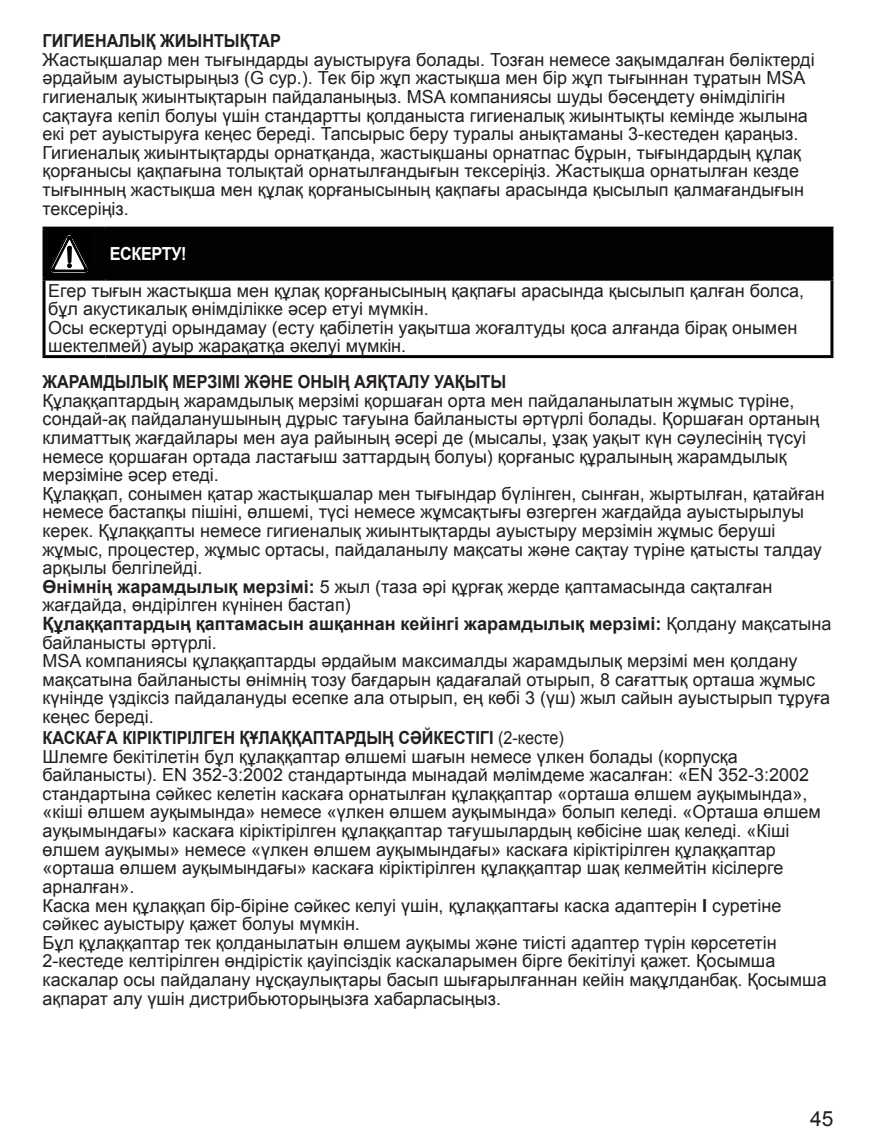
<style>
.page{position:relative;width:876px;height:1140px;background:#fff}
.page>*{position:absolute;margin:0;border:0;box-sizing:border-box;transform-origin:0 0}
.t1{font:21px "Arial";color:#231f20}
.Text_normal{font:18px/18.6px "Arial";color:#231f20}
.Text_normal-2{font:700 18px/18.6px "Arial";color:#231f20}
.Headline_6pt_bold{font:700 18px "Arial";color:#231f20;scale:.9 1}
.Text_normal-3{font:700 18px "Arial";color:#231f20;scale:.9 1}
.Headline_6pt_bold_BI{font:700 18px "Arial";color:#231f20;scale:.9 1}
.Headline_6pt_bold_BI-2{font:700 18px "Arial";letter-spacing:-.02em;color:#fff;scale:.9 1}
.s1{font-weight:700}
.s2{font-weight:400}
</style>
<div class="page">
<div style="left:46px;top:230px;width:784px;height:48px;background:#030101"></div>
<hr style="left:43px;top:227px;width:62px;height:3px;background:#030101">
<hr style="left:43px;top:230px;width:3px;height:48px;background:#030101">
<hr style="left:105px;top:227px;width:728px;height:3px;background:#030101">
<hr style="left:104px;top:230px;width:3px;height:48px;background:#030101">
<hr style="left:830px;top:230px;width:3px;height:48px;background:#030101">
<hr style="left:43px;top:281px;width:3px;height:74px;background:#030101">
<hr style="left:830px;top:281px;width:3px;height:74px;background:#030101">
<hr style="left:43px;top:355px;width:62px;height:3px;background:#030101">
<hr style="left:105px;top:355px;width:728px;height:3px;background:#030101">
<hr style="left:43px;top:278px;width:62px;height:3px;background:#030101">
<hr style="left:105px;top:278px;width:728px;height:3px;background:#030101">
<svg style="left:48px;top:233px;width:43px;height:42px"></svg>
<hr style="left:52px;top:273px;width:33px;height:1px;background:#000">
<p class="Headline_6pt_bold_BI" style="left:43px;top:29px;width:267px">ГИГИЕНАЛЫҚ ЖИЫНТЫҚТАР</p>
<p class="Text_normal" style="left:43px;top:50px;width:774px">Жастықшалар мен тығындарды ауыстыруға болады. Тозған немесе зақымдалған бөліктерді әрдайым ауыстырыңыз (G сур.). Тек бір жұп жастықша мен бір жұп тығыннан тұратын MSA гигиеналық жиынтықтарын пайдаланыңыз. MSA компаниясы шуды бәсеңдету өнімділігін сақтауға кепіл болуы үшін стандартты қолданыста гигиеналық жиынтықты кемінде жылына екі рет ауыстыруға кеңес береді. Тапсырыс беру туралы анықтаманы 3-кестеден қараңыз.</p>
<p class="Text_normal" style="left:43px;top:143px;width:763px">Гигиеналық жиынтықтарды орнатқанда, жастықшаны орнатпас бұрын, тығындардың құлақ қорғанысы қақпағына толықтай орнатылғандығын тексеріңіз. Жастықша орнатылған кезде тығынның жастықша мен құлақ қорғанысының қақпағы арасында қысылып қалмағандығын тексеріңіз.</p>
<p class="Headline_6pt_bold_BI-2" style="left:110px;top:242px;width:87px">ЕСКЕРТУ!</p>
<p class="Text_normal" style="left:48px;top:281px;width:757px">Егер тығын жастықша мен құлақ қорғанысының қақпағы арасында қысылып қалған болса, бұл акустикалық өнімділікке әсер етуі мүмкін.</p>
<p class="Text_normal" style="left:48px;top:318px;width:750px">Осы ескертуді орындамау (есту қабілетін уақытша жоғалтуды қоса алғанда бірақ онымен шектелмей) ауыр жарақатқа әкелуі мүмкін.</p>
<p class="Text_normal-3" style="left:43px;top:370px;width:517px">ЖАРАМДЫЛЫҚ МЕРЗІМІ ЖӘНЕ ОНЫҢ АЯҚТАЛУ УАҚЫТЫ</p>
<p class="Text_normal" style="left:43px;top:391px;width:778px">Құлаққаптардың жарамдылық мерзімі қоршаған орта мен пайдаланылатын жұмыс түріне, сондай-ақ пайдаланушының дұрыс тағуына байланысты әртүрлі болады. Қоршаған ортаның климаттық жағдайлары мен ауа райының әсері де (мысалы, ұзақ уақыт күн сәулесінің түсуі немесе қоршаған ортада ластағыш заттардың болуы) қорғаныс құралының жарамдылық мерзіміне әсер етеді.</p>
<p class="Text_normal" style="left:43px;top:484px;width:784px">Құлаққап, сонымен қатар жастықшалар мен тығындар бүлінген, сынған, жыртылған, қатайған немесе бастапқы пішіні, өлшемі, түсі немесе жұмсақтығы өзгерген жағдайда ауыстырылуы керек. Құлаққапты немесе гигиеналық жиынтықтарды ауыстыру мерзімін жұмыс беруші жұмыс, процестер, жұмыс ортасы, пайдаланылу мақсаты және сақтау түріне қатысты талдау арқылы белгілейді.</p>
<p class="Text_normal" style="left:43px;top:577px;width:731px"><span class="s1">Өнімнің жарамдылық мерзімі:</span> 5 жыл (таза әрі құрғақ жерде қаптамасында сақталған жағдайда, өндірілген күнінен бастап)</p>
<p class="Text_normal-2" style="left:43px;top:615px;width:790px">Құлаққаптардың қаптамасын ашқаннан кейінгі жарамдылық мерзімі: <span class="s2">Қолдану мақсатына байланысты әртүрлі.</span></p>
<p class="Text_normal" style="left:43px;top:652px;width:789px">MSA компаниясы құлаққаптарды әрдайым максималды жарамдылық мерзімі мен қолдану мақсатына байланысты өнімнің тозу бағдарын қадағалай отырып, 8 сағаттық орташа жұмыс күнінде үздіксіз пайдалануды есепке ала отырып, ең көбі 3 (үш) жыл сайын ауыстырып тұруға кеңес береді.</p>
<p class="Headline_6pt_bold" style="left:43px;top:725px;width:581px">КАСКАҒА КІРІКТІРІЛГЕН ҚҰЛАҚҚАПТАРДЫҢ СӘЙКЕСТІГІ <span class="s2">(2-кесте)</span></p>
<p class="Text_normal" style="left:43px;top:747px;width:780px">Шлемге бекітілетін бұл құлаққаптар өлшемі шағын немесе үлкен болады (корпусқа байланысты). EN 352-3:2002 стандартында мынадай мәлімдеме жасалған: «EN 352-3:2002 стандартына сәйкес келетін каскаға орнатылған құлаққаптар «орташа өлшем ауқымында», «кіші өлшем ауқымында» немесе «үлкен өлшем ауқымында» болып келеді. «Орташа өлшем ауқымындағы» каскаға кіріктірілген құлаққаптар тағушылардың көбісіне шақ келеді. «Кіші өлшем ауқымы» немесе «үлкен өлшем ауқымындағы» каскаға кіріктірілген құлаққаптар «орташа өлшем ауқымындағы» каскаға кіріктірілген құлаққаптар шақ келмейтін кісілерге арналған».</p>
<p class="Text_normal" style="left:43px;top:896px;width:740px">Каска мен құлаққап бір-біріне сәйкес келуі үшін, құлаққаптағы каска адаптерін <span class="s1">I</span> суретіне сәйкес ауыстыру қажет болуы мүмкін.</p>
<p class="Text_normal" style="left:43px;top:933px;width:786px">Бұл құлаққаптар тек қолданылатын өлшем ауқымы және тиісті адаптер түрін көрсететін 2-кестеде келтірілген өндірістік қауіпсіздік каскаларымен бірге бекітілуі қажет. Қосымша каскалар осы пайдалану нұсқаулықтары басып шығарылғаннан кейін мақұлданбақ. Қосымша ақпарат алу үшін дистрибьюторыңызға хабарласыңыз.</p>
<p class="t1" style="left:810px;top:1104px;width:25px">45</p>
</div>
